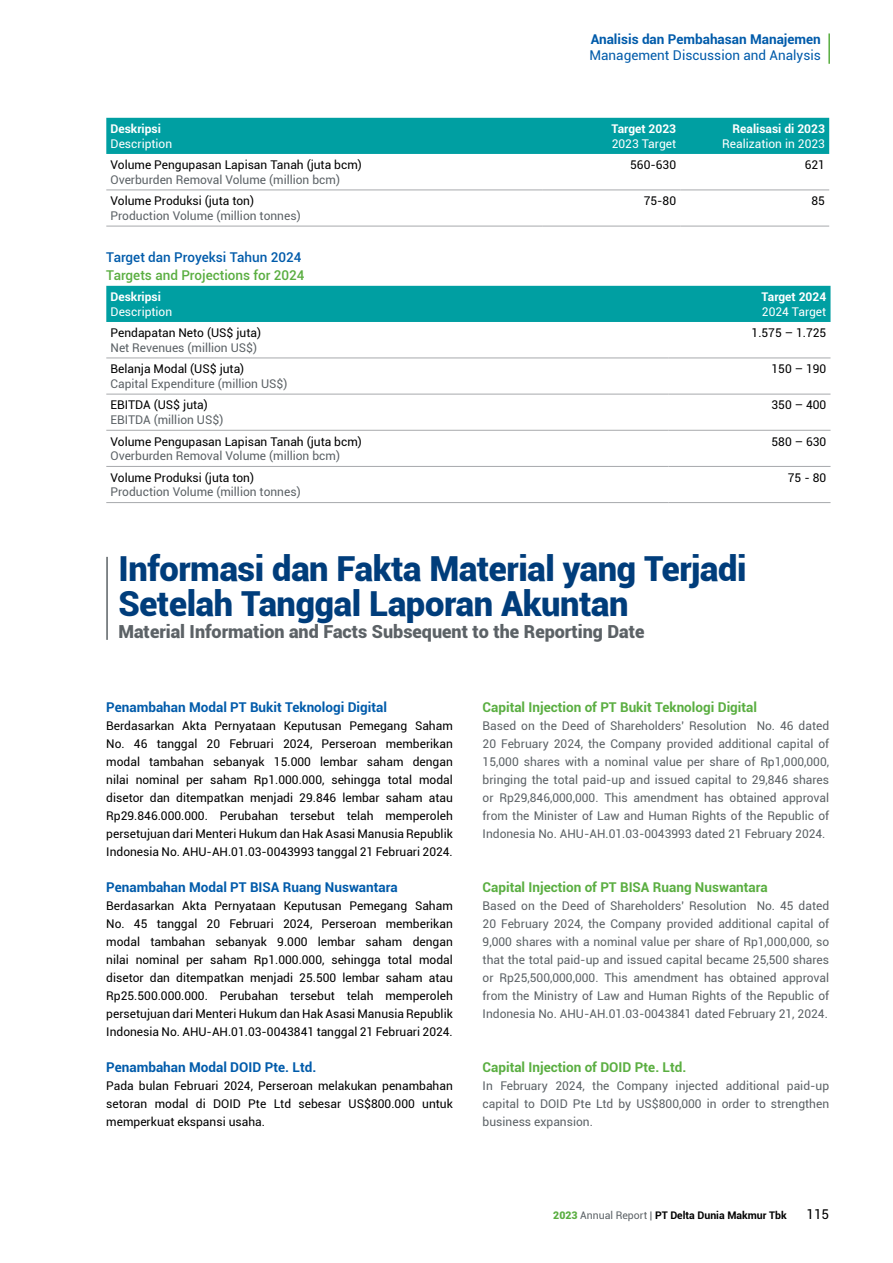
<style>
.page{position:relative;width:893px;height:1263px;background:#fff}
.page>*{position:absolute;margin:0;border:0;box-sizing:border-box;transform-origin:0 0}
.t1{font:900 34.5px/34.5px "Roboto";letter-spacing:-.01em;color:#003d7b}
.t2{font:900 18px "Roboto";color:#5c6266}
.t3{font:700 13.5px "Roboto";color:#005baa}
.t4{font:700 13.5px "Roboto";color:#5aae41}
.t5{font:13.5px "Roboto";color:#005baa}
.t6{font:500 13.5px "Roboto";color:#5aae41}
.t7{font:500 13.5px "Roboto";color:#005baa}
.t8{font:13.5px "Roboto";color:#000}
.t9{font:12px/18px "Roboto";color:#000;text-align:justify}
.t10{font:12px/18px "Roboto";color:#5c6266;text-align:justify}
.t11{font:12px "Roboto";color:#fff}
.t12{font:700 12px "Roboto";color:#fff}
.t13{font:700 10.5px "Roboto";color:#000}
.s1{font-weight:900;color:#5aae41}
.s2{font-weight:400;color:#5c6266}
</style>
<div class="page">
<hr style="left:828px;top:33px;width:2px;height:31px;background:#5aae41">
<div style="left:106px;top:118px;width:723px;height:36px;background:#009fa2"></div>
<hr style="left:106px;top:190px;width:436px;height:1px;background:#a7a9ac">
<hr style="left:542px;top:190px;width:138px;height:1px;background:#a7a9ac">
<hr style="left:680px;top:190px;width:149px;height:1px;background:#a7a9ac">
<hr style="left:106px;top:226px;width:436px;height:1px;background:#a7a9ac">
<hr style="left:542px;top:226px;width:138px;height:1px;background:#a7a9ac">
<hr style="left:680px;top:226px;width:149px;height:1px;background:#a7a9ac">
<div style="left:106px;top:286px;width:724px;height:36px;background:#009fa2"></div>
<hr style="left:106px;top:358px;width:563px;height:1px;background:#a7a9ac">
<hr style="left:669px;top:358px;width:161px;height:1px;background:#a7a9ac">
<hr style="left:106px;top:394px;width:563px;height:1px;background:#a7a9ac">
<hr style="left:669px;top:394px;width:161px;height:1px;background:#a7a9ac">
<hr style="left:106px;top:430px;width:563px;height:1px;background:#a7a9ac">
<hr style="left:669px;top:430px;width:161px;height:1px;background:#a7a9ac">
<hr style="left:106px;top:466px;width:563px;height:1px;background:#a7a9ac">
<hr style="left:669px;top:466px;width:161px;height:1px;background:#a7a9ac">
<hr style="left:106px;top:502px;width:563px;height:1px;background:#a7a9ac">
<hr style="left:669px;top:502px;width:161px;height:1px;background:#a7a9ac">
<hr style="left:106px;top:557px;width:2px;height:83px;background:#5c6266">
<p class="t3" style="left:591px;top:29px;width:232px">Analisis dan Pembahasan Manajemen</p>
<p class="t5" style="left:589px;top:46px;width:233px">Management Discussion and Analysis</p>
<p class="t12" style="left:111px;top:120px;width:52px">Deskripsi</p>
<p class="t11" style="left:111px;top:135px;width:63px">Description</p>
<p class="t12" style="left:611px;top:120px;width:66px">Target 2023</p>
<p class="t11" style="left:612px;top:135px;width:66px">2023 Target</p>
<p class="t12" style="left:733px;top:120px;width:94px">Realisasi di 2023</p>
<p class="t11" style="left:722px;top:135px;width:104px">Realization in 2023</p>
<p class="t9" style="left:111px;top:155px;width:253px">Volume Pengupasan Lapisan Tanah (juta bcm)</p>
<p class="t10" style="left:111px;top:170px;width:231px">Overburden Removal Volume (million bcm)</p>
<p class="t9" style="left:630px;top:155px;width:47px">560-630</p>
<p class="t9" style="left:805px;top:155px;width:22px">621</p>
<p class="t9" style="left:111px;top:192px;width:145px">Volume Produksi (juta ton)</p>
<p class="t10" style="left:111px;top:206px;width:192px">Production Volume (million tonnes)</p>
<p class="t9" style="left:644px;top:192px;width:34px">75-80</p>
<p class="t9" style="left:811px;top:192px;width:15px">85</p>
<p class="t7" style="left:106px;top:247px;width:197px">Target dan Proyeksi Tahun 2024</p>
<p class="t6" style="left:106px;top:265px;width:200px">Targets and Projections for 2024</p>
<p class="t12" style="left:111px;top:288px;width:52px">Deskripsi</p>
<p class="t11" style="left:111px;top:303px;width:63px">Description</p>
<p class="t12" style="left:762px;top:288px;width:66px">Target 2024</p>
<p class="t11" style="left:762px;top:303px;width:66px">2024 Target</p>
<p class="t9" style="left:111px;top:323px;width:152px">Pendapatan Neto (US$ juta)</p>
<p class="t10" style="left:111px;top:338px;width:148px">Net Revenues (million US$)</p>
<p class="t9" style="left:752px;top:323px;width:76px">1.575 – 1.725</p>
<p class="t9" style="left:111px;top:360px;width:135px">Belanja Modal (US$ juta)</p>
<p class="t10" style="left:111px;top:374px;width:178px">Capital Expenditure (million US$)</p>
<p class="t9" style="left:771px;top:360px;width:56px">150 – 190</p>
<p class="t9" style="left:111px;top:396px;width:99px">EBITDA (US$ juta)</p>
<p class="t10" style="left:111px;top:410px;width:114px">EBITDA (million US$)</p>
<p class="t9" style="left:771px;top:396px;width:56px">350 – 400</p>
<p class="t9" style="left:111px;top:432px;width:253px">Volume Pengupasan Lapisan Tanah (juta bcm)</p>
<p class="t10" style="left:111px;top:446px;width:231px">Overburden Removal Volume (million bcm)</p>
<p class="t9" style="left:771px;top:432px;width:56px">580 – 630</p>
<p class="t9" style="left:111px;top:468px;width:145px">Volume Produksi (juta ton)</p>
<p class="t10" style="left:111px;top:482px;width:192px">Production Volume (million tonnes)</p>
<p class="t9" style="left:788px;top:468px;width:40px">75 - 80</p>
<h1 class="t1" style="left:118px;top:550px;width:630px">Informasi dan Fakta Material yang Terjadi<br>Setelah Tanggal Laporan Akuntan</h1>
<h2 class="t2" style="left:118px;top:619px;width:528px">Material Information and Facts Subsequent to the Reporting Date</h2>
<p class="t3" style="left:106px;top:697px;width:282px">Penambahan Modal PT Bukit Teknologi Digital</p>
<p class="t9" style="left:106px;top:716px;width:348px">Berdasarkan Akta Pernyataan Keputusan Pemegang Saham No. 46 tanggal 20 Februari 2024, Perseroan memberikan modal tambahan sebanyak 15.000 lembar saham dengan nilai nominal per saham Rp1.000.000, sehingga total modal disetor dan ditempatkan menjadi 29.846 lembar saham atau Rp29.846.000.000. Perubahan tersebut telah memperoleh persetujuan dari Menteri Hukum dan Hak Asasi Manusia Republik Indonesia No. AHU-AH.01.03-0043993 tanggal 21 Februari 2024.</p>
<p class="t3" style="left:106px;top:877px;width:293px">Penambahan Modal PT BISA Ruang Nuswantara</p>
<p class="t9" style="left:106px;top:896px;width:348px">Berdasarkan Akta Pernyataan Keputusan Pemegang Saham No. 45 tanggal 20 Februari 2024, Perseroan memberikan modal tambahan sebanyak 9.000 lembar saham dengan nilai nominal per saham Rp1.000.000, sehingga total modal disetor dan ditempatkan menjadi 25.500 lembar saham atau Rp25.500.000.000. Perubahan tersebut telah memperoleh persetujuan dari Menteri Hukum dan Hak Asasi Manusia Republik Indonesia No. AHU-AH.01.03-0043841 tanggal 21 Februari 2024.</p>
<p class="t3" style="left:106px;top:1057px;width:212px">Penambahan Modal DOID Pte. Ltd.</p>
<p class="t9" style="left:106px;top:1076px;width:348px">Pada bulan Februari 2024, Perseroan melakukan penambahan setoran modal di DOID Pte Ltd sebesar US$800.000 untuk memperkuat ekspansi usaha.</p>
<p class="t4" style="left:483px;top:697px;width:276px">Capital Injection of PT Bukit Teknologi Digital</p>
<p class="t10" style="left:483px;top:716px;width:348px">Based on the Deed of Shareholders' Resolution No. 46 dated 20 February 2024, the Company provided additional capital of 15,000 shares with a nominal value per share of Rp1,000,000, bringing the total paid-up and issued capital to 29,846 shares or Rp29,846,000,000. This amendment has obtained approval from the Minister of Law and Human Rights of the Republic of Indonesia No. AHU-AH.01.03-0043993 dated 21 February 2024.</p>
<p class="t4" style="left:483px;top:877px;width:287px">Capital Injection of PT BISA Ruang Nuswantara</p>
<p class="t10" style="left:483px;top:896px;width:348px">Based on the Deed of Shareholders' Resolution No. 45 dated 20 February 2024, the Company provided additional capital of 9,000 shares with a nominal value per share of Rp1,000,000, so that the total paid-up and issued capital became 25,500 shares or Rp25,500,000,000. This amendment has obtained approval from the Ministry of Law and Human Rights of the Republic of Indonesia No. AHU-AH.01.03-0043841 dated February 21, 2024.</p>
<p class="t4" style="left:483px;top:1057px;width:205px">Capital Injection of DOID Pte. Ltd.</p>
<p class="t10" style="left:483px;top:1076px;width:348px">In February 2024, the Company injected additional paid-up capital to DOID Pte Ltd by US$800,000 in order to strengthen business expansion.</p>
<p class="t13" style="left:553px;top:1208px;width:235px"><span class="s1">2023</span> <span class="s2">Annual Report |</span> PT Delta Dunia Makmur Tbk</p>
<p class="t8" style="left:806px;top:1205px;width:24px">115</p>
</div>
